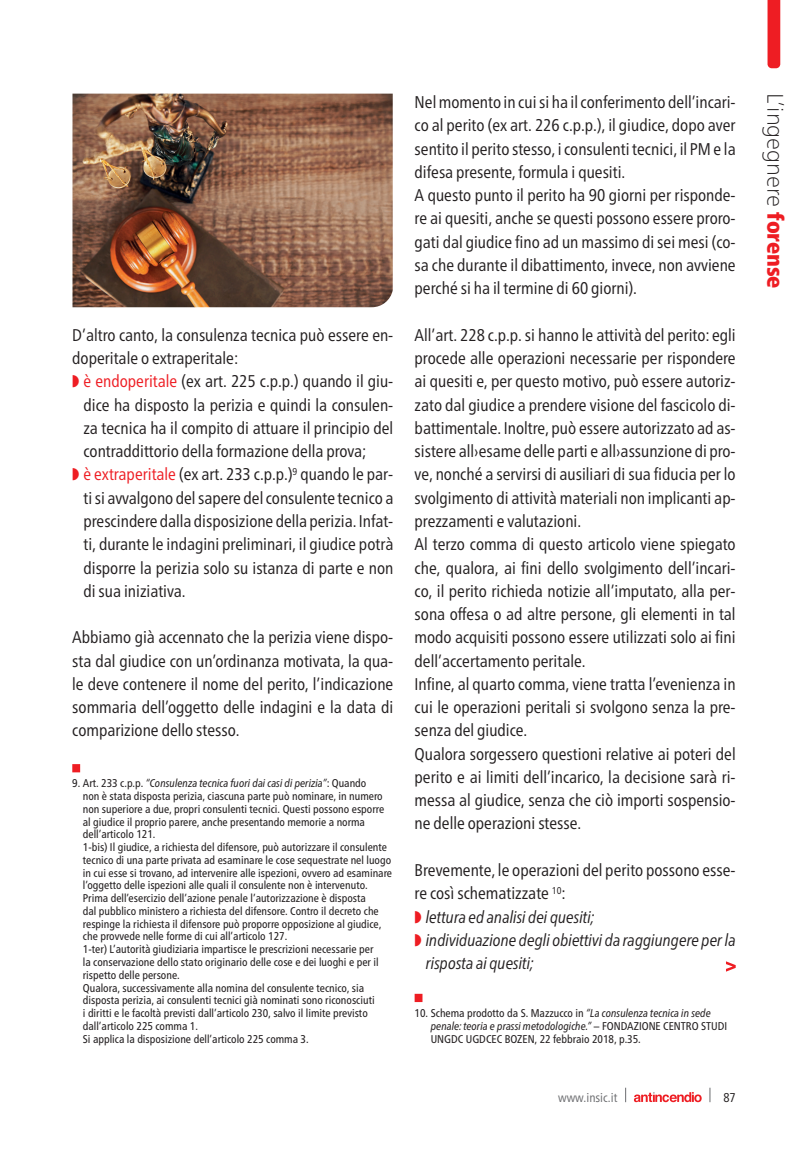
<style>
.page{position:relative;width:808px;height:1149px;background:#fff}
.page>*{position:absolute;margin:0;border:0;box-sizing:border-box;transform-origin:0 0}
.t1{font:100 22.5px "Frutiger Neue LT Pro";color:#231f20}
.t2{font:condensed 16.95px/23.2px "Frutiger Neue LT Pro";color:#231f20}
.t3{font:italic condensed 16.95px "Frutiger Neue LT Pro";color:#231f20}
.t4{font:condensed 12.75px "Frutiger Neue LT Pro";color:#6c6d70}
.t5{font:condensed 12.75px "Frutiger Neue LT Pro";color:#231f20}
.t6{font:condensed 11.25px/12.8px "Frutiger Neue LT Pro";color:#231f20}
.s1{color:#ee1d23}
.s2{font-style:italic}
.s3{font-weight:900;font-stretch:condensed;color:#ee1d23}
</style>
<div class="page">
<svg style="left:767px;top:0;width:13px;height:68px"></svg>
<svg style="left:710px;top:1087px;width:1px;height:14px"></svg>
<svg style="left:625px;top:1087px;width:1px;height:14px"></svg>
<svg style="left:634px;top:1092px;width:68px;height:9px"></svg>
<div style="left:72px;top:763px;width:8px;height:9px;background:#ee1d23"></div>
<div style="left:415px;top:993px;width:7px;height:8px;background:#ee1d23"></div>
<img style="left:72px;top:94px;width:321px;height:213px">
<svg style="left:726px;top:961px;width:10px;height:10px"></svg>
<p class="t2" style="left:72px;top:323px;width:323px">D’altro canto, la consulenza tecnica può essere en-</p>
<p class="t2" style="left:72px;top:346px;width:168px">doperitale o extraperitale:</p>
<p class="t2" style="left:72px;top:369px;width:323px"><span class="s1">◗ è endoperitale</span> (ex art. 225 c.p.p.) quando il giu-</p>
<p class="t2" style="left:83px;top:393px;width:311px">dice ha disposto la perizia e quindi la consulen-</p>
<p class="t2" style="left:83px;top:416px;width:311px">za tecnica ha il compito di attuare il principio del</p>
<p class="t2" style="left:83px;top:439px;width:284px">contraddittorio della formazione della prova;</p>
<p class="t2" style="left:72px;top:462px;width:323px"><span class="s1">◗ è extraperitale</span> (ex art. 233 c.p.p.)<sup>9</sup> quando le par-</p>
<p class="t2" style="left:83px;top:486px;width:311px">ti si avvalgono del sapere del consulente tecnico a</p>
<p class="t2" style="left:83px;top:509px;width:311px">prescindere dalla disposizione della perizia. Infat-</p>
<p class="t2" style="left:83px;top:532px;width:311px">ti, durante le indagini preliminari, il giudice potrà</p>
<p class="t2" style="left:83px;top:555px;width:311px">disporre la perizia solo su istanza di parte e non</p>
<p class="t2" style="left:83px;top:579px;width:104px">di sua iniziativa.</p>
<p class="t2" style="left:72px;top:625px;width:323px;text-align:justify">Abbiamo già accennato che la perizia viene dispo&shy;sta dal giudice con un’ordinanza motivata, la qua&shy;le deve contenere il nome del perito, l’indicazione sommaria dell’oggetto delle indagini e la data di comparizione dello stesso.</p>
<p class="t6" style="left:83px;top:776px;width:311px;text-indent:-11px">9. Art. 233 c.p.p. <span class="s2">“Consulenza tecnica fuori dai casi di perizia”</span>: Quando<br>non è stata disposta perizia, ciascuna parte può nominare, in numero non superiore a due, propri consulenti tecnici. Questi possono esporre al giudice il proprio parere, anche presentando memorie a norma dell’articolo 121.<br>1-bis) Il giudice, a richiesta del difensore, può autorizzare il consulente tecnico di una parte privata ad esaminare le cose sequestrate nel luogo in cui esse si trovano, ad intervenire alle ispezioni, ovvero ad esaminare l’oggetto delle ispezioni alle quali il consulente non è intervenuto.<br>Prima dell’esercizio dell’azione penale l’autorizzazione è disposta<br>dal pubblico ministero a richiesta del difensore. Contro il decreto che respinge la richiesta il difensore può proporre opposizione al giudice, che provvede nelle forme di cui all’articolo 127.<br>1-ter) L’autorità giudiziaria impartisce le prescrizioni necessarie per<br>la conservazione dello stato originario delle cose e dei luoghi e per il rispetto delle persone.<br>Qualora, successivamente alla nomina del consulente tecnico, sia disposta perizia, ai consulenti tecnici già nominati sono riconosciuti<br>i diritti e le facoltà previsti dall’articolo 230, salvo il limite previsto dall’articolo 225 comma 1.<br>Si applica la disposizione dell’articolo 225 comma 3.</p>
<p class="t2" style="left:415px;top:90px;width:323px">Nel momento in cui si ha il conferimento dell’incari&shy;co al perito (ex art. 226 c.p.p.), il giudice, dopo aver sentito il perito stesso, i consulenti tecnici, il PM e la difesa presente, formula i quesiti.<br>A questo punto il perito ha 90 giorni per risponde&shy;re ai quesiti, anche se questi possono essere proro&shy;gati dal giudice fino ad un massimo di sei mesi (co&shy;sa che durante il dibattimento, invece, non avviene perché si ha il termine di 60 giorni).</p>
<p class="t2" style="left:415px;top:323px;width:323px">All’art. 228 c.p.p. si hanno le attività del perito: egli procede alle operazioni necessarie per rispondere ai quesiti e, per questo motivo, può essere autoriz&shy;zato dal giudice a prendere visione del fascicolo di&shy;battimentale. Inoltre, può essere autorizzato ad as&shy;sistere all›esame delle parti e all›assunzione di pro&shy;ve, nonché a servirsi di ausiliari di sua fiducia per lo svolgimento di attività materiali non implicanti ap&shy;prezzamenti e valutazioni.<br>Al terzo comma di questo articolo viene spiegato che, qualora, ai fini dello svolgimento dell’incari&shy;co, il perito richieda notizie all’imputato, alla per&shy;sona offesa o ad altre persone, gli elementi in tal modo acquisiti possono essere utilizzati solo ai fini dell’accertamento peritale.<br>Infine, al quarto comma, viene tratta l’evenienza in cui le operazioni peritali si svolgono senza la pre&shy;senza del giudice.<br>Qualora sorgessero questioni relative ai poteri del perito e ai limiti dell’incarico, la decisione sarà ri&shy;messa al giudice, senza che ciò importi sospensio&shy;ne delle operazioni stesse.</p>
<p class="t2" style="left:415px;top:858px;width:323px">Brevemente, le operazioni del perito possono esse-</p>
<p class="t2" style="left:415px;top:881px;width:153px">re così schematizzate <sup>10</sup>:</p>
<p class="t3" style="left:415px;top:906px;width:181px"><span class="s1">◗</span> lettura ed analisi dei quesiti;</p>
<p class="t3" style="left:415px;top:929px;width:322px"><span class="s1">◗</span> individuazione degli obiettivi da raggiungere per la</p>
<p class="t3" style="left:426px;top:952px;width:110px">risposta ai quesiti;</p>
<p class="t6" style="left:431px;top:1006px;width:298px;text-indent:-16px">10. Schema prodotto da S. Mazzucco in <span class="s2">“La consulenza tecnica in sede penale: teoria e prassi metodologiche.”</span> – FONDAZIONE CENTRO STUDI<br>UNGDC UGDCEC BOZEN, 22 febbraio 2018, p.35.</p>
<p class="t4" style="left:558px;top:1089px;width:61px">www.insic.it</p>
<p class="t5" style="left:723px;top:1089px;width:14px">87</p>
<h1 class="t1" style="left:789px;top:93px;width:197px;rotate:90deg">L’ingegnere <span class="s3">forense</span></h1>
</div>
